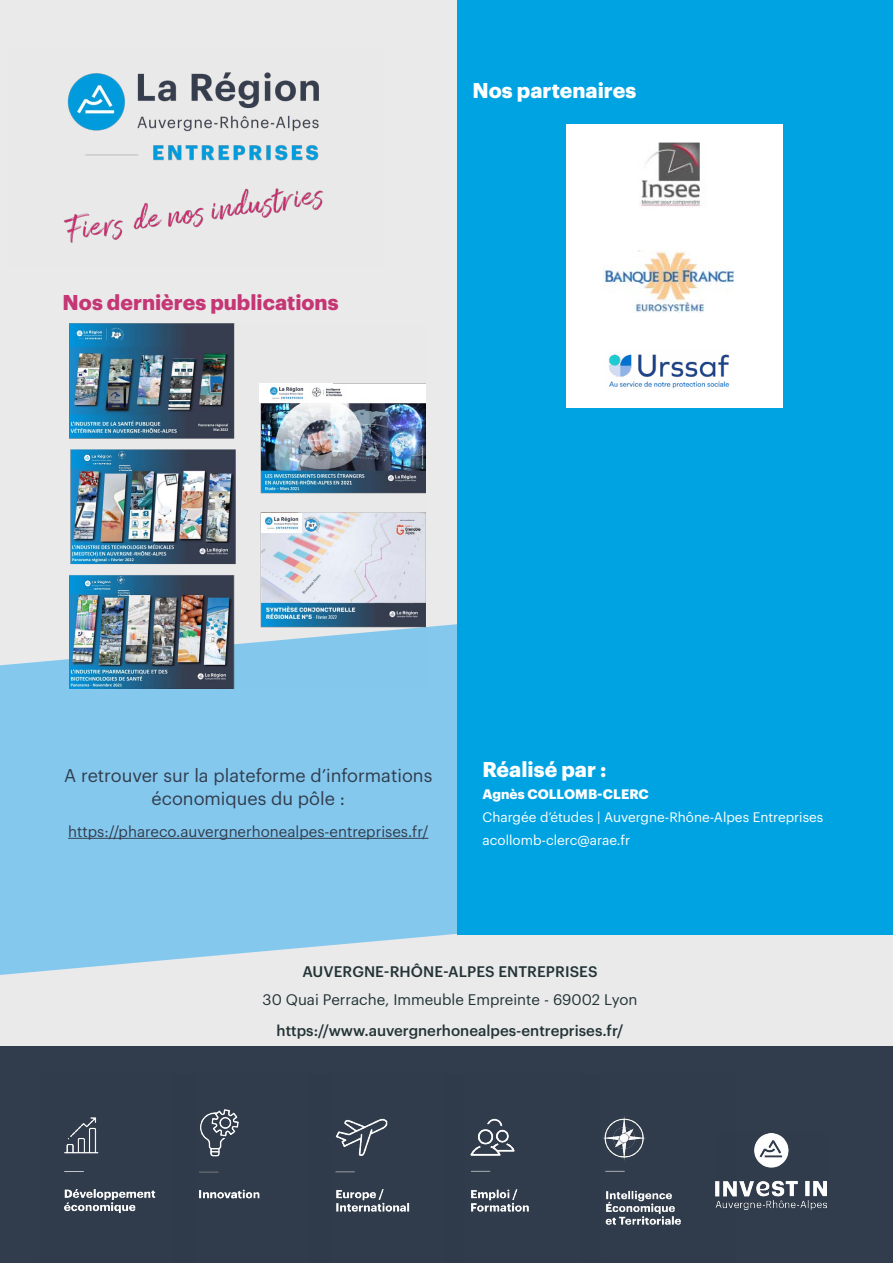
<style>
.page{position:relative;width:893px;height:1263px;background:#eaeaea}
.page>*{position:absolute;margin:0;border:0;box-sizing:border-box;transform-origin:0 0}
.t1{font:700 21px "Graphik";color:#fff}
.t2{font:700 21px "Graphik";color:#c53674}
.t3{font:18px/23px "Graphik";color:#313d4d;text-align:center}
.t4{font:500 15px "Graphik";color:#233336}
.t5{font:15px "Graphik";color:#313d4d}
.t6{font:15px "Graphik";color:#233336}
.t7{font:13.5px/23px "Graphik";color:#fff}
.t8{font:700 13.5px "Graphik";letter-spacing:.005em;color:#fff}
</style>
<div class="page">
<svg style="left:0;top:617px;width:458px;height:358px;background:#8dcaed"></svg>
<div style="left:458px;top:0;width:435px;height:935px;background:#00a3e2"></div>
<hr style="left:68px;top:838px;width:360px;height:1px;background:#313d4d">
<img style="left:63px;top:72px;width:260px;height:171px">
<div style="left:0;top:1046px;width:893px;height:217px;background:#313d4d"></div>
<img style="left:64px;top:1117px;width:92px;height:96px">
<img style="left:199px;top:1109px;width:61px;height:90px">
<img style="left:335px;top:1118px;width:75px;height:94px">
<img style="left:470px;top:1118px;width:59px;height:94px">
<img style="left:603px;top:1116px;width:113px;height:109px">
<img style="left:716px;top:1134px;width:111px;height:76px">
<div style="left:567px;top:125px;width:216px;height:283px;background:#fff"></div>
<img style="left:603px;top:250px;width:131px;height:62px">
<img style="left:639px;top:142px;width:61px;height:65px">
<img style="left:608px;top:354px;width:122px;height:35px">
<img style="left:70px;top:323px;width:355px;height:365px">
<svg style="left:72px;top:450px;width:55px;height:18px"></svg>
<img style="left:83px;top:453px;width:30px;height:13px">
<svg style="left:70px;top:576px;width:44px;height:17px"></svg>
<img style="left:85px;top:579px;width:27px;height:12px">
<div style="left:260px;top:383px;width:73px;height:20px;background:#fff"></div>
<img style="left:269px;top:386px;width:35px;height:14px">
<img style="left:261px;top:514px;width:41px;height:19px">
<img style="left:114px;top:451px;width:27px;height:21px">
<img style="left:114px;top:576px;width:27px;height:21px">
<img style="left:312px;top:386px;width:34px;height:12px">
<h1 class="t2" style="left:63px;top:286px;width:277px">Nos dernières publications</h1>
<h1 class="t1" style="left:473px;top:74px;width:165px">Nos partenaires</h1>
<p class="t3" style="left:64px;top:763px;width:369px">A retrouver sur la plateforme d’informations économiques du pôle :</p>
<p class="t5" style="left:68px;top:820px;width:362px">https://phareco.auvergnerhonealpes-entreprises.fr/</p>
<h1 class="t1" style="left:483px;top:753px;width:126px">Réalisé par :</h1>
<p class="t8" style="left:483px;top:784px;width:168px">Agnès COLLOMB-CLERC</p>
<p class="t7" style="left:483px;top:805px;width:342px">Chargée d’études | Auvergne-Rhône-Alpes Entreprises acollomb-clerc@arae.fr</p>
<p class="t4" style="left:302px;top:960px;width:297px">AUVERGNE-RHÔNE-ALPES ENTREPRISES</p>
<p class="t6" style="left:263px;top:988px;width:376px">30 Quai Perrache, Immeuble Empreinte - 69002 Lyon</p>
<p class="t4" style="left:277px;top:1019px;width:348px">https://www.auvergnerhonealpes-entreprises.fr/</p>
</div>
